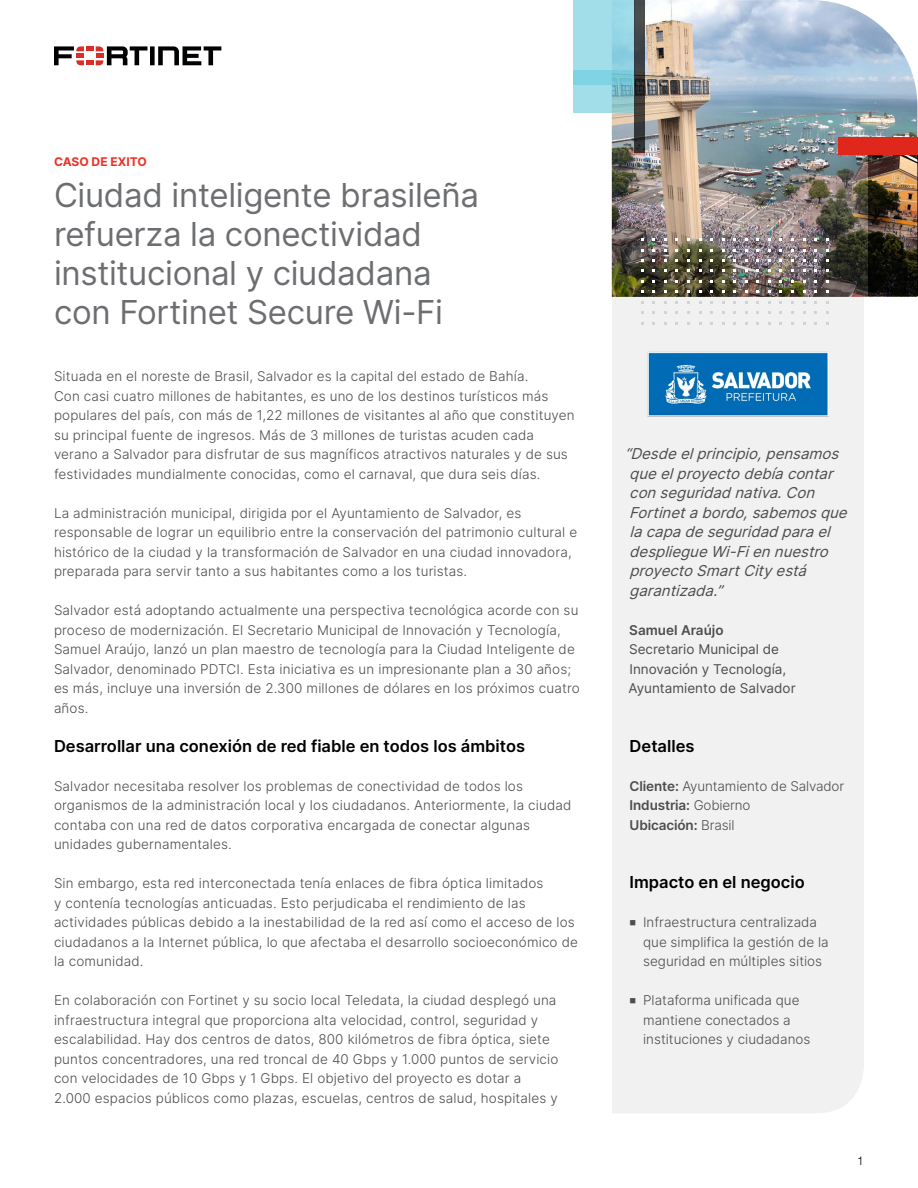
<style>
.page{position:relative;width:918px;height:1188px;background:#fff}
.page>*{position:absolute;margin:0;border:0;box-sizing:border-box;transform-origin:0 0}
.t1{font:900 265.5px "Helvetica Neue LT Pro";color:#4d4d4f}
.Main_Title{font:33px/39px "Inter";letter-spacing:-.01em;color:#6d6e71}
.Body_Copy_SUBHEAD__B{font:600 16.5px "Inter";color:#000}
.Sidebar_headline__Bl{font:600 16.5px "Inter";color:#000}
.INSET_QUOTE{font:italic 15px/19.5px "Inter";color:#4d4d4f}
.Body_Copy{font:300 13.5px/19.5px "Inter";letter-spacing:.01em;color:#4d4d4f}
.INSET_QUOTE-2{font:13.5px/19.5px "Inter";color:#4d4d4f}
.Sidebar_Copy{font:600 13.5px "Inter";letter-spacing:-.01em;color:#4d4d4f}
.Sidebar_Copy-2{font:300 13.5px "Inter";letter-spacing:-.01em;color:#4d4d4f}
.Document_type{font:700 12px "Inter";color:#ee3124}
.t2{font:300 12px "Helvetica Neue LT Pro";color:#000}
.s1{font-weight:600}
.s2{font-weight:300}
</style>
<div class="page">
<div style="left:612px;top:297px;width:252px;height:816px;background:#f1f1f2"></div>
<img style="left:612px;top:0;width:305px;height:297px">
<img style="left:868px;top:155px;width:50px;height:141px">
<svg style="left:573px;top:0;width:61px;height:70px;background:#9cdae7"></svg>
<svg style="left:573px;top:70px;width:61px;height:43px;background:#8dd1dd"></svg>
<div style="left:839px;top:137px;width:79px;height:18px;background:#df271c"></div>
<svg style="left:634px;top:0;width:10px;height:153px;background:#3a3b3c"></svg>
<svg style="left:54px;top:46px;width:167px;height:19px"></svg>
<img style="left:632px;top:338px;width:212px;height:92px">
<p class="Document_type" style="left:54px;top:153px;width:94px">CASO DE EXITO</p>
<p class="Main_Title" style="left:54px;top:174px;width:427px">Ciudad inteligente brasileña refuerza la conectividad institucional y ciudadana con Fortinet Secure Wi-Fi</p>
<h1 class="t1" style="left:-27px;top:716px;width:941px;rotate:-30deg">DRAFT</h1>
<p class="Body_Copy" style="left:54px;top:366px;width:522px">Situada en el noreste de Brasil, Salvador es la capital del estado de Bahía.<br>Con casi cuatro millones de habitantes, es uno de los destinos turísticos más populares del país, con más de 1,22 millones de visitantes al año que constituyen su principal fuente de ingresos. Más de 3 millones de turistas acuden cada verano a Salvador para disfrutar de sus magníficos atractivos naturales y de sus festividades mundialmente conocidas, como el carnaval, que dura seis días.</p>
<p class="Body_Copy" style="left:54px;top:503px;width:525px">La administración municipal, dirigida por el Ayuntamiento de Salvador, es responsable de lograr un equilibrio entre la conservación del patrimonio cultural e histórico de la ciudad y la transformación de Salvador en una ciudad innovadora, preparada para servir tanto a sus habitantes como a los turistas.</p>
<p class="Body_Copy" style="left:54px;top:600px;width:527px">Salvador está adoptando actualmente una perspectiva tecnológica acorde con su proceso de modernización. El Secretario Municipal de Innovación y Tecnología, Samuel Araújo, lanzó un plan maestro de tecnología para la Ciudad Inteligente de Salvador, denominado PDTCI. Esta iniciativa es un impresionante plan a 30 años; es más, incluye una inversión de 2.300 millones de dólares en los próximos cuatro años.</p>
<p class="Body_Copy_SUBHEAD__B" style="left:54px;top:733px;width:473px">Desarrollar una conexión de red fiable en todos los ámbitos</p>
<p class="Body_Copy" style="left:54px;top:776px;width:519px">Salvador necesitaba resolver los problemas de conectividad de todos los organismos de la administración local y los ciudadanos. Anteriormente, la ciudad contaba con una red de datos corporativa encargada de conectar algunas unidades gubernamentales.</p>
<p class="Body_Copy" style="left:54px;top:873px;width:525px">Sin embargo, esta red interconectada tenía enlaces de fibra óptica limitados<br>y contenía tecnologías anticuadas. Esto perjudicaba el rendimiento de las actividades públicas debido a la inestabilidad de la red así como el acceso de los ciudadanos a la Internet pública, lo que afectaba el desarrollo socioeconómico de la comunidad.</p>
<p class="Body_Copy" style="left:54px;top:990px;width:506px">En colaboración con Fortinet y su socio local Teledata, la ciudad desplegó una infraestructura integral que proporciona alta velocidad, control, seguridad y escalabilidad. Hay dos centros de datos, 800 kilómetros de fibra óptica, siete puntos concentradores, una red troncal de 40 Gbps y 1.000 puntos de servicio con velocidades de 10 Gbps y 1 Gbps. El objetivo del proyecto es dotar a 2.000 espacios públicos como plazas, escuelas, centros de salud, hospitales y</p>
<p class="INSET_QUOTE" style="left:629px;top:443px;width:225px;text-indent:-5px">“Desdeelprincipio,pensamos queelproyectodebíacontar conseguridadnativa.Con<br>Fortinetabordo,sabemosque lacapadeseguridadparael despliegueWi-Fiennuestro proyectoSmartCityestá garantizada.”</p>
<p class="INSET_QUOTE-2" style="left:629px;top:620px;width:169px"><span class="s1">Samuel Araújo<br></span>Secretario Municipal de<br>Innovación y Tecnología,<br>Ayuntamiento de Salvador</p>
<p class="Sidebar_headline__Bl" style="left:630px;top:733px;width:66px">Detalles</p>
<p class="Sidebar_Copy-2" style="left:630px;top:776px;width:216px"><span class="s1">Cliente:</span> Ayuntamiento de Salvador</p>
<p class="Sidebar_Copy" style="left:630px;top:795px;width:122px">Industria: <span class="s2">Gobierno</span></p>
<p class="Sidebar_Copy" style="left:630px;top:815px;width:107px">Ubicación: <span class="s2">Brasil</span></p>
<p class="Sidebar_headline__Bl" style="left:630px;top:870px;width:177px">Impacto en el negocio</p>
<p class="Body_Copy" style="left:643px;top:912px;width:187px;text-indent:-14px">■ Infraestructura centralizada que simplifica la gestión de la seguridad en múltiples sitios</p>
<p class="Body_Copy" style="left:643px;top:990px;width:169px;text-indent:-14px">■ Plataforma unificada que mantiene conectados a instituciones y ciudadanos</p>
<p class="t2" style="left:857px;top:1154px;width:8px">1</p>
</div>
